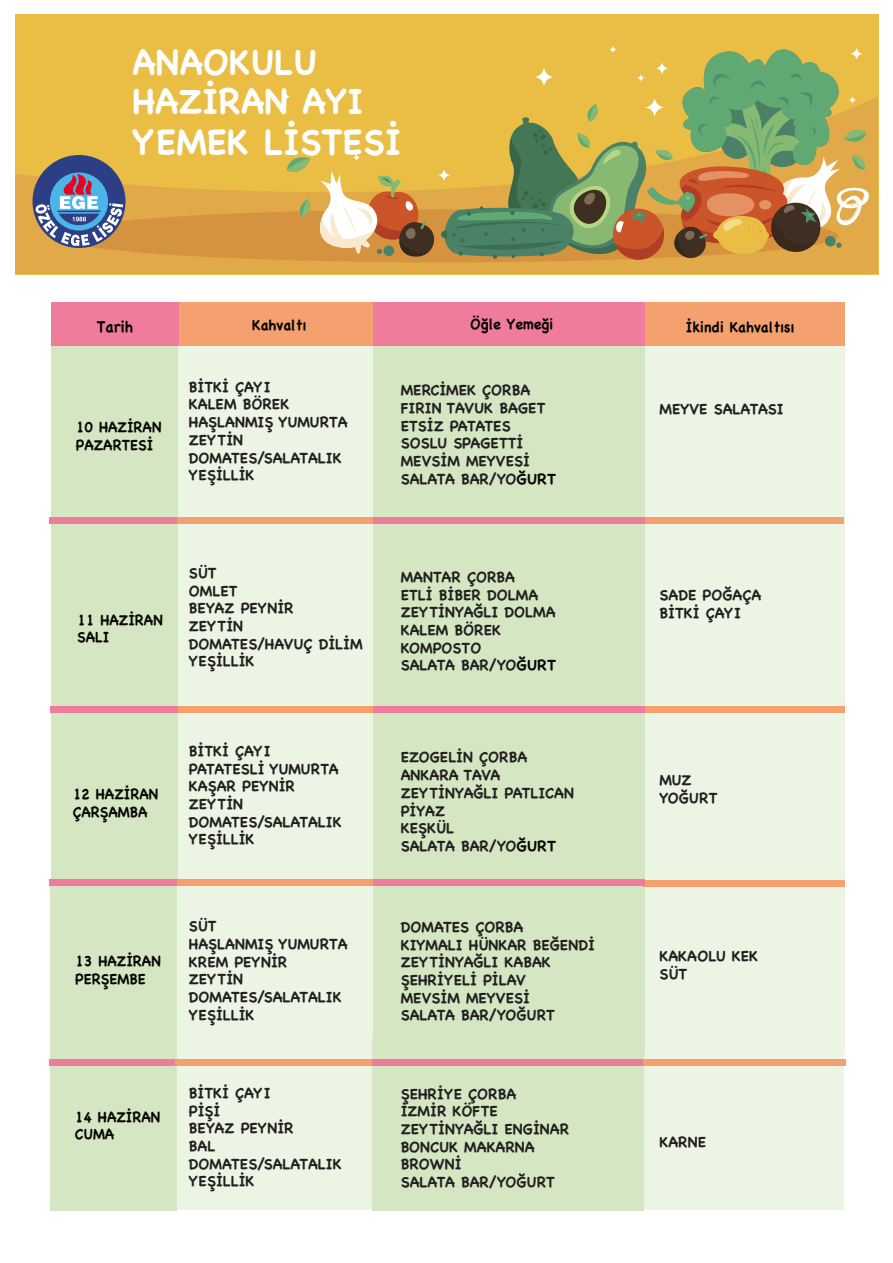
<style>
.page{position:relative;width:893px;height:1263px;background:#fff}
.page>*{position:absolute;margin:0;border:0;box-sizing:border-box;transform-origin:0 0}
.t1{font:700 35.7px "Chalkboard SE";color:#fff}
.t2{font:700 34.95px "Chalkboard";color:#fff}
.t3{font:700 34.95px "Chalkboard SE";color:#fff}
.t4{font:700 15.75px "Chalkboard SE";color:#050504;scale:.93 1}
.t5{font:700 14.7px/17.7px "Chalkboard SE";color:#231f20}
.t6{font:700 14.7px/17.7px "Chalkboard SE";color:#050504;scale:.95 1}
.s1{font-family:"Chalkboard SE"}
.s2{color:#050504}
</style>
<div class="page">
<div style="left:176px;top:885px;width:200px;height:174px;background:#ecf4e4"></div>
<div style="left:373px;top:883px;width:271px;height:172px;background:#d5e6c2"></div>
<div style="left:644px;top:883px;width:200px;height:171px;background:#ecf4e4"></div>
<div style="left:373px;top:347px;width:271px;height:536px;background:#d5e6c2"></div>
<div style="left:177px;top:346px;width:196px;height:536px;background:#ecf4e4"></div>
<svg style="left:620px;top:346px;width:224px;height:534px;background:#e9f2e0"></svg>
<div style="left:178px;top:303px;width:195px;height:43px;background:#f5a06f"></div>
<div style="left:620px;top:303px;width:224px;height:43px;background:#f5a06f"></div>
<div style="left:373px;top:303px;width:271px;height:43px;background:#ef7c9a"></div>
<div style="left:51px;top:347px;width:127px;height:534px;background:#d5e6c2"></div>
<div style="left:51px;top:303px;width:128px;height:43px;background:#ef7c9a"></div>
<div style="left:177px;top:517px;width:196px;height:7px;background:#f5a06f"></div>
<div style="left:644px;top:517px;width:200px;height:7px;background:#f5a06f"></div>
<div style="left:50px;top:517px;width:127px;height:6px;background:#ef7c9a"></div>
<div style="left:373px;top:517px;width:271px;height:6px;background:#ef7c9a"></div>
<div style="left:177px;top:706px;width:197px;height:7px;background:#f5a06f"></div>
<div style="left:645px;top:706px;width:199px;height:7px;background:#f5a06f"></div>
<div style="left:642px;top:880px;width:202px;height:6px;background:#f5a06f"></div>
<div style="left:373px;top:706px;width:271px;height:7px;background:#ef7c9a"></div>
<div style="left:373px;top:880px;width:271px;height:6px;background:#ef7c9a"></div>
<div style="left:15px;top:14px;width:864px;height:260px;background:#eabe45"></div>
<svg style="left:15px;top:97px;width:862px;height:177px"></svg>
<div style="left:53px;top:209px;width:786px;height:53px;background:#d6933f;border-radius:50%"></div>
<svg style="left:287px;top:49px;width:584px;height:214px"></svg>
<svg style="left:655px;top:62px;width:14px;height:13px"></svg>
<svg style="left:850px;top:47px;width:13px;height:13px"></svg>
<svg style="left:437px;top:168px;width:14px;height:14px"></svg>
<svg style="left:848px;top:96px;width:8px;height:8px"></svg>
<svg style="left:637px;top:74px;width:8px;height:8px"></svg>
<svg style="left:609px;top:45px;width:8px;height:9px"></svg>
<svg style="left:352px;top:153px;width:9px;height:9px"></svg>
<svg style="left:282px;top:92px;width:8px;height:9px"></svg>
<svg style="left:644px;top:97px;width:21px;height:21px"></svg>
<svg style="left:533px;top:66px;width:21px;height:22px"></svg>
<div style="left:33px;top:155px;width:92px;height:93px;background:#2c3e85;border-radius:50%"></div>
<svg style="left:35px;top:174px;width:88px;height:72px"></svg>
<div style="left:50px;top:879px;width:127px;height:180px;background:#d5e6c2"></div>
<div style="left:372px;top:1038px;width:272px;height:172px;background:#d5e6c2"></div>
<div style="left:643px;top:1054px;width:201px;height:156px;background:#ecf4e4"></div>
<div style="left:50px;top:1066px;width:126px;height:145px;background:#d5e6c2"></div>
<div style="left:174px;top:1066px;width:200px;height:144px;background:#ecf4e4"></div>
<div style="left:176px;top:879px;width:197px;height:7px;background:#f5a06f"></div>
<div style="left:175px;top:1059px;width:198px;height:7px;background:#f5a06f"></div>
<div style="left:50px;top:880px;width:127px;height:6px;background:#ef7c9a"></div>
<div style="left:49px;top:1059px;width:126px;height:7px;background:#ef7c9a"></div>
<div style="left:50px;top:706px;width:128px;height:7px;background:#ef7c9a"></div>
<div style="left:372px;top:1059px;width:272px;height:7px;background:#ef7c9a"></div>
<div style="left:643px;top:1059px;width:203px;height:7px;background:#f5a06f"></div>
<h2 class="t3" style="left:133px;top:41px;width:186px">ANAOKULU</h2>
<h2 class="t2" style="left:133px;top:80px;width:232px">HAZİRAN <span class="s1">AYI</span></h2>
<h1 class="t1" style="left:133px;top:121px;width:270px">YEMEK LİSTESİ</h1>
<p class="t4" style="left:97px;top:317px;width:40px">Tarih</p>
<p class="t6" style="left:252px;top:316px;width:59px">Kahvaltı</p>
<p class="t6" style="left:470px;top:316px;width:89px">Öğle Yemeği</p>
<p class="t6" style="left:686px;top:318px;width:116px">İkindi Kahvaltısı</p>
<p class="t6" style="left:76px;top:418px;width:92px">10 HAZİRAN<br>PAZARTESİ</p>
<p class="t5" style="left:189px;top:378px;width:160px">BİTKİ ÇAYI<br>KALEM BÖREK<br>HAŞLANMIŞ YUMURTA<br>ZEYTİN<br>DOMATES/SALATALIK<br>YEŞİLLİK</p>
<p class="t6" style="left:77px;top:611px;width:92px">11 HAZİRAN<br>SALI</p>
<p class="t5" style="left:189px;top:564px;width:175px">SÜT<br>OMLET<br>BEYAZ PEYNİR<br>ZEYTİN<br>DOMATES/HAVUÇ DİLİM<br>YEŞİLLİK</p>
<p class="t6" style="left:73px;top:785px;width:92px">12 HAZİRAN<br>ÇARŞAMBA</p>
<p class="t6" style="left:75px;top:952px;width:92px">13 HAZİRAN<br>PERŞEMBE</p>
<p class="t6" style="left:75px;top:1108px;width:92px">14 HAZİRAN<br>CUMA</p>
<p class="t5" style="left:189px;top:742px;width:154px">BİTKİ ÇAYI<br>PATATESLİ YUMURTA<br>KAŞAR PEYNİR<br>ZEYTİN<br>DOMATES/SALATALIK<br>YEŞİLLİK</p>
<p class="t5" style="left:189px;top:917px;width:160px">SÜT<br>HAŞLANMIŞ YUMURTA<br>KREM PEYNİR<br>ZEYTİN<br>DOMATES/SALATALIK<br>YEŞİLLİK</p>
<p class="t5" style="left:189px;top:1084px;width:154px">BİTKİ ÇAYI<br>PİŞİ<br>BEYAZ PEYNİR<br>BAL<br>DOMATES/SALATALIK<br>YEŞİLLİK</p>
<p class="t5" style="left:401px;top:381px;width:157px">MERCİMEK ÇORBA<br>FIRIN TAVUK BAGET<br>ETSİZ PATATES<br>SOSLU SPAGETTİ<br>MEVSİM MEYVESİ<br>SALATA BAR/YO<span class="s2">ĞURT</span></p>
<p class="t5" style="left:401px;top:568px;width:157px">MANTAR ÇORBA<br>ETLİ BİBER DOLMA<br>ZEYTİNYAĞLI DOLMA<br>KALEM BÖREK<br>KOMPOSTO<br>SALATA BAR/YO<span class="s2">ĞURT</span></p>
<p class="t5" style="left:401px;top:748px;width:175px">EZOGELİN ÇORBA<br>ANKARA TAVA<br>ZEYTİNYAĞLI PATLICAN<br>PİYAZ<br>KEŞKÜL<br>SALATA BAR/YO<span class="s2">ĞURT</span></p>
<p class="t5" style="left:401px;top:918px;width:196px">DOMATES ÇORBA<br>KIYMALI HÜNKAR BEĞENDİ<br>ZEYTİNYAĞLI KABAK<br>ŞEHRİYELİ PİLAV<br>MEVSİM MEYVESİ<br>SALATA BAR/YOĞURT</p>
<p class="t5" style="left:401px;top:1084px;width:170px">ŞEHRİYE ÇORBA<br>İZMİR KÖFTE<br>ZEYTİNYAĞLI ENGİNAR<br>BONCUK MAKARNA<br>BROWNİ<br>SALATA BAR/YOĞURT</p>
<p class="t5" style="left:659px;top:400px;width:126px">MEYVE SALATASI</p>
<p class="t5" style="left:659px;top:586px;width:103px">SADE POĞAÇA<br>BİTKİ ÇAYI</p>
<p class="t5" style="left:659px;top:771px;width:59px">MUZ<br>YOĞURT</p>
<p class="t5" style="left:659px;top:947px;width:100px">KAKAOLU KEK<br>SÜT</p>
<p class="t5" style="left:659px;top:1133px;width:48px">KARNE</p>
</div>
